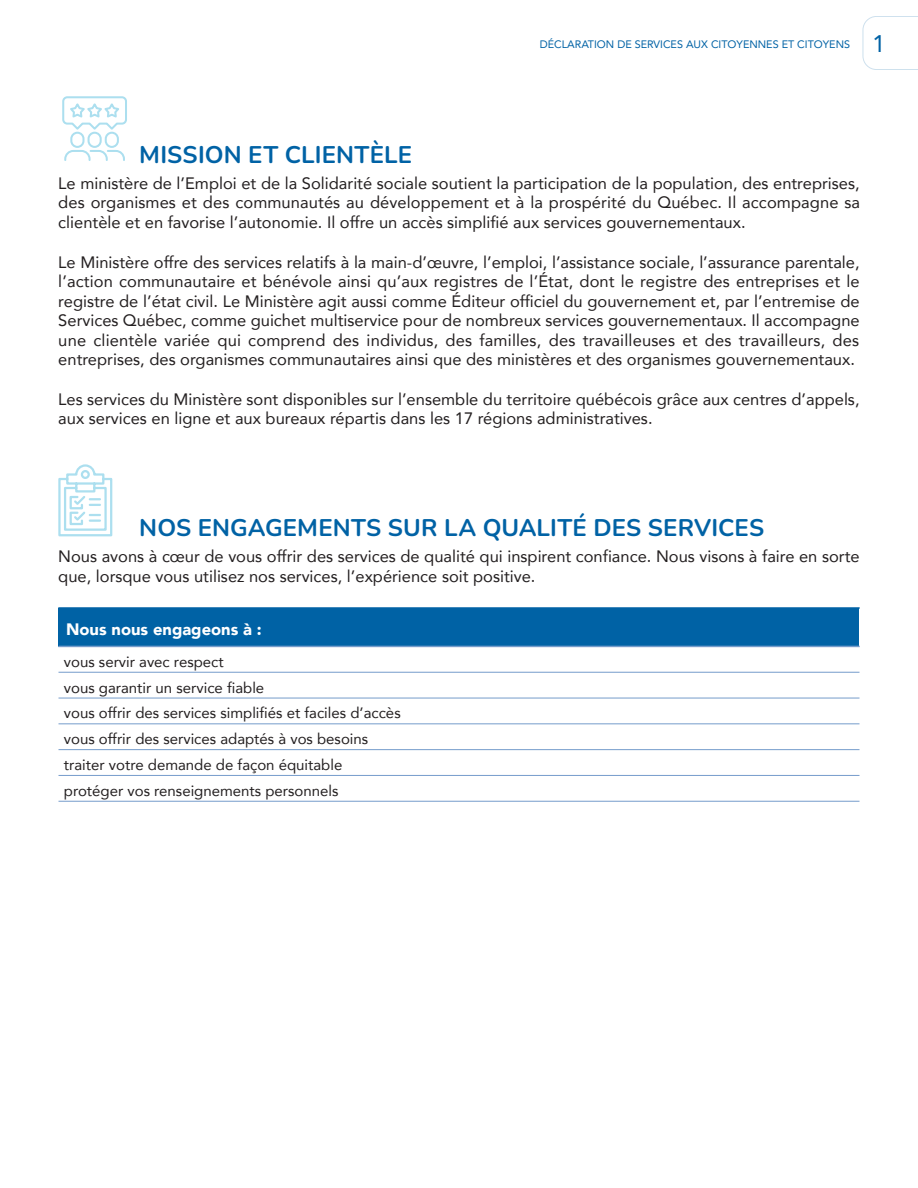
<style>
.page{position:relative;width:918px;height:1188px;background:#fff}
.page>*{position:absolute;margin:0;border:0;box-sizing:border-box;transform-origin:0 0}
.t1{font:700 24px "Nunito";letter-spacing:.005em;color:#0062a5}
.t2{font:24px "Avenir";color:#0062a5}
.t3{font:16.5px/19.5px "Avenir";color:#231f20;text-align:justify}
.t4{font:900 16.5px "Avenir";color:#fff}
.t5{font:15px "Avenir";color:#231f20}
.t6{font:10.8px "Avenir";color:#0062a5}
</style>
<div class="page">
<svg style="left:863px;top:16px;width:55px;height:54px"></svg>
<div style="left:59px;top:608px;width:800px;height:38px;background:#0062a5"></div>
<svg style="left:59px;top:647px;width:800px;height:25px"></svg>
<svg style="left:59px;top:697px;width:800px;height:104px"></svg>
<hr style="left:59px;top:698px;width:800px;height:1px;background:#759ccb">
<hr style="left:59px;top:724px;width:800px;height:1px;background:#759ccb">
<hr style="left:59px;top:749px;width:800px;height:1px;background:#759ccb">
<hr style="left:59px;top:775px;width:800px;height:1px;background:#759ccb">
<hr style="left:59px;top:801px;width:800px;height:1px;background:#759ccb">
<hr style="left:58px;top:646px;width:802px;height:1px;background:#759ccb">
<hr style="left:59px;top:672px;width:800px;height:1px;background:#759ccb">
<hr style="left:58px;top:607px;width:802px;height:2px;background:#0062a5">
<hr style="left:58px;top:609px;width:1px;height:37px;background:#0062a5">
<svg style="left:58px;top:464px;width:55px;height:73px"></svg>
<svg style="left:62px;top:96px;width:65px;height:65px"></svg>
<p class="t6" style="left:540px;top:36px;width:312px">DÉCLARATION DE SERVICES AUX CITOYENNES ET CITOYENS</p>
<h1 class="t2" style="left:872px;top:24px;width:15px">1</h1>
<h3 class="t1" style="left:139px;top:138px;width:274px">MISSION ET CLIENTÈLE</h3>
<p class="t3" style="left:58px;top:173px;width:803px">Le ministère de l’Emploi et de la Solidarité sociale soutient la participation de la population, des entreprises, des organismes et des communautés au développement et à la prospérité du Québec. Il accompagne sa clientèle et en favorise l’autonomie. Il offre un accès simplifié aux services gouvernementaux.</p>
<p class="t3" style="left:58px;top:252px;width:803px">Le Ministère offre des services relatifs à la main-d’œuvre, l’emploi, l’assistance sociale, l’assurance parentale, l’action communautaire et bénévole ainsi qu’aux registres de l’État, dont le registre des entreprises et le registre de l’état civil. Le Ministère agit aussi comme Éditeur officiel du gouvernement et, par l’entremise de Services Québec, comme guichet multiservice pour de nombreux services gouvernementaux. Il accompagne une clientèle variée qui comprend des individus, des familles, des travailleuses et des travailleurs, des entreprises, des organismes communautaires ainsi que des ministères et des organismes gouvernementaux.</p>
<p class="t3" style="left:58px;top:389px;width:803px">Les services du Ministère sont disponibles sur l’ensemble du territoire québécois grâce aux centres d’appels, aux services en ligne et aux bureaux répartis dans les 17 régions administratives.</p>
<h3 class="t1" style="left:139px;top:511px;width:626px">NOS ENGAGEMENTS SUR LA QUALITÉ DES SERVICES</h3>
<p class="t3" style="left:58px;top:546px;width:803px">Nous avons à cœur de vous offrir des services de qualité qui inspirent confiance. Nous visons à faire en sorte que, lorsque vous utilisez nos services, l’expérience soit positive.</p>
<p class="t4" style="left:66px;top:616px;width:197px">Nous nous engageons à :</p>
<p class="t5" style="left:64px;top:650px;width:161px">vous servir avec respect</p>
<p class="t5" style="left:64px;top:675px;width:202px">vous garantir un service fiable</p>
<p class="t5" style="left:64px;top:701px;width:338px">vous offrir des services simplifiés et faciles d’accès</p>
<p class="t5" style="left:64px;top:727px;width:306px">vous offrir des services adaptés à vos besoins</p>
<p class="t5" style="left:64px;top:753px;width:280px">traiter votre demande de façon équitable</p>
<p class="t5" style="left:64px;top:779px;width:276px">protéger vos renseignements personnels</p>
</div>
